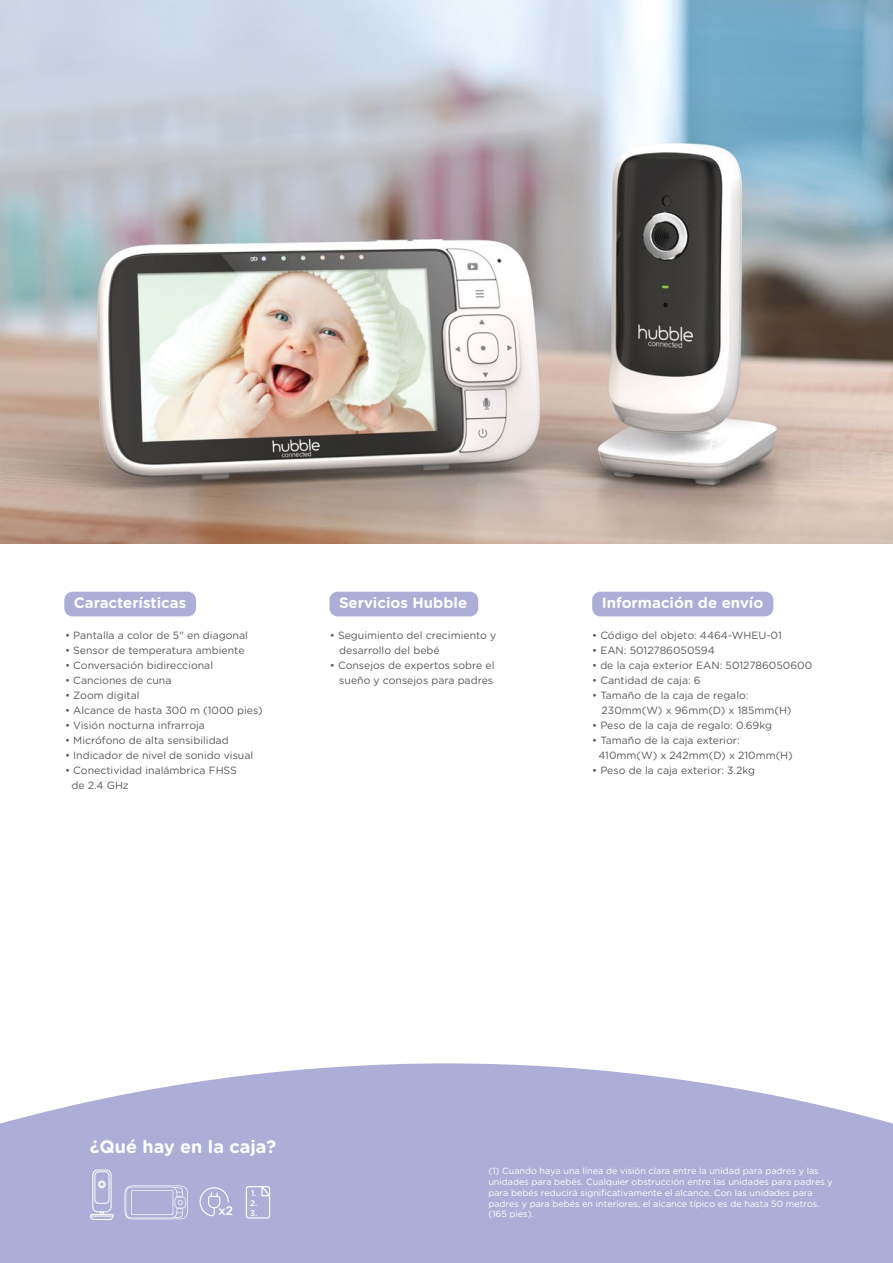
<style>
.page{position:relative;width:893px;height:1263px;background:#fff}
.page>*{position:absolute;margin:0;border:0;box-sizing:border-box;transform-origin:0 0}
.t1{font:700 18px "Gotham Rounded";color:#fff}
.t2{font:700 15px "Gotham Rounded";color:#fff}
.t3{font:500 12.6px "Gotham Rounded";color:#fff}
.t4{font:10.5px/15px "Gotham Rounded";color:#58595b}
.t5{font:9px/10.8px "Gotham Rounded";color:#fff}
.t6{font:500 8.25px/9.9px "Gotham Rounded";color:#fff;text-align:justify}
</style>
<div class="page">
<svg style="left:0;top:1063px;width:893px;height:200px;background:#b5b6db"></svg>
<svg style="left:200px;top:1187px;width:29px;height:29px"></svg>
<svg style="left:246px;top:1186px;width:24px;height:32px"></svg>
<svg style="left:125px;top:1185px;width:63px;height:34px;background:#b9badd"></svg>
<div style="left:92px;top:1169px;width:19px;height:43px;border:1px solid #fff;border-radius:5px"></div>
<div style="left:94px;top:1171px;width:15px;height:33px;border:1px solid #fff;border-radius:4px"></div>
<div style="left:98px;top:1180px;width:8px;height:8px;border:1px solid #fff;border-radius:50%"></div>
<svg style="left:99px;top:1182px;width:5px;height:5px"></svg>
<svg style="left:90px;top:1211px;width:24px;height:9px"></svg>
<img style="left:0;top:0;width:893px;height:543px">
<div style="left:64px;top:592px;width:132px;height:24px;background:#adaed7;border-radius:8px"></div>
<div style="left:329px;top:592px;width:149px;height:24px;background:#adaed7;border-radius:8px"></div>
<div style="left:592px;top:592px;width:181px;height:24px;background:#adaed7;border-radius:8px"></div>
<h2 class="t2" style="left:74px;top:592px;width:114px">Características</h2>
<h2 class="t2" style="left:339px;top:592px;width:130px">Servicios Hubble</h2>
<h2 class="t2" style="left:602px;top:592px;width:163px">Información de envío</h2>
<p class="t4" style="left:592px;top:628px;width:191px">• Código del objeto: 4464-WHEU-01</p>
<p class="t4" style="left:592px;top:643px;width:124px">• EAN: 5012786050594</p>
<p class="t4" style="left:592px;top:658px;width:222px">• de la caja exterior EAN: 5012786050600</p>
<p class="t4" style="left:592px;top:673px;width:110px">• Cantidad de caja: 6</p>
<p class="t4" style="left:602px;top:688px;width:191px;text-indent:-9px">• Tamaño de la caja de regalo:<br>230mm(W) x 96mm(D) x 185mm(H)</p>
<p class="t4" style="left:592px;top:718px;width:181px">• Peso de la caja de regalo: 0.69kg</p>
<p class="t4" style="left:598px;top:733px;width:196px;text-indent:-6px">• Tamaño de la caja exterior:<br>410mm(W) x 242mm(D) x 210mm(H)</p>
<p class="t4" style="left:592px;top:763px;width:165px">• Peso de la caja exterior: 3.2kg</p>
<p class="t4" style="left:339px;top:628px;width:159px;text-indent:-9px">• Seguimiento del crecimiento y desarrollo del bebé</p>
<p class="t4" style="left:330px;top:658px;width:166px;text-align:right">• Consejos de expertos sobre el sueño y consejos para padres</p>
<p class="t4" style="left:65px;top:628px;width:184px">• Pantalla a color de 5" en diagonal</p>
<p class="t4" style="left:65px;top:643px;width:181px">• Sensor de temperatura ambiente</p>
<p class="t4" style="left:65px;top:658px;width:150px">• Conversación bidireccional</p>
<p class="t4" style="left:65px;top:673px;width:108px">• Canciones de cuna</p>
<p class="t4" style="left:65px;top:688px;width:76px">• Zoom digital</p>
<p class="t4" style="left:65px;top:703px;width:199px">• Alcance de hasta 300 m (1000 pies)</p>
<p class="t4" style="left:65px;top:718px;width:141px">• Visión nocturna infrarroja</p>
<p class="t4" style="left:65px;top:733px;width:165px">• Micrófono de alta sensibilidad</p>
<p class="t4" style="left:65px;top:748px;width:190px">• Indicador de nivel de sonido visual</p>
<p class="t4" style="left:71px;top:763px;width:167px;text-indent:-6px">• Conectividad inalámbrica FHSS de 2.4 GHz</p>
<h1 class="t1" style="left:90px;top:1133px;width:188px">¿Qué hay en la caja?</h1>
<p class="t3" style="left:218px;top:1201px;width:16px">x2</p>
<p class="t6" style="left:250px;top:1187px;width:9px">1.<br>2.<br>3.</p>
<p class="t5" style="left:488px;top:1165px;width:346px">(1) Cuando haya una línea de visión clara entre la unidad para padres y las unidades para bebés. Cualquier obstrucción entre las unidades para padres y para bebés reducirá significativamente el alcance. Con las unidades para padres y para bebés en interiores, el alcance típico es de hasta 50 metros. (165 pies).</p>
</div>
